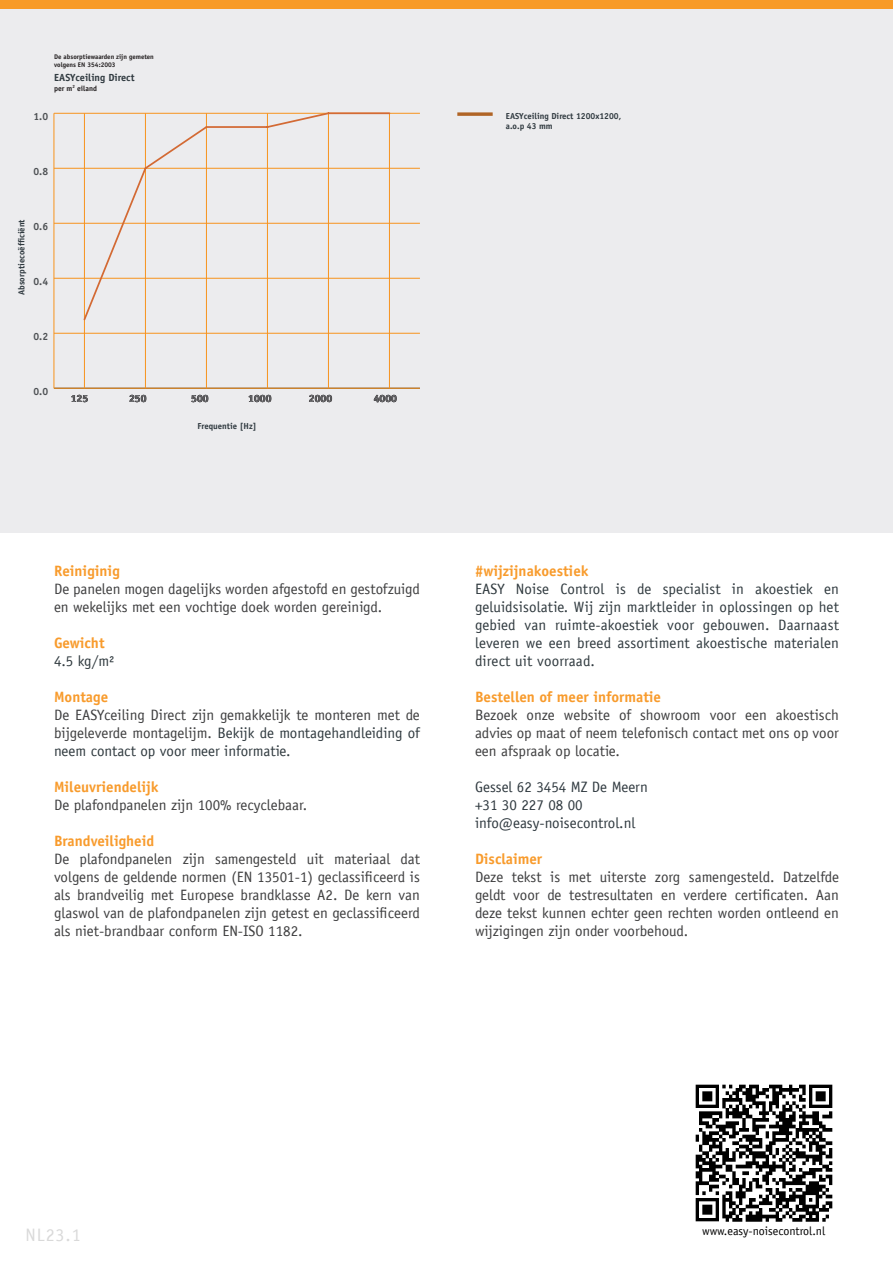
<style>
.page{position:relative;width:893px;height:1263px;background:#fff}
.page>*{position:absolute;margin:0;border:0;box-sizing:border-box;transform-origin:0 0}
.t1{font:18px "Officina Sans LT";color:#d9d9d9}
.t2{font:15px/18px "Officina Sans LT";color:#3e3e3f;text-align:justify}
.t3{font:15px/18px "Officina Sans LT";letter-spacing:.01em;color:#2f393e;text-align:justify}
.t4{font:700 15px "Officina Sans Std";color:#f89b2c}
.t5{font:15px "Officina Sans LT";color:#2f393f}
.t6{font:12px "Officina Sans LT";color:#000001}
.t7{font:700 10.5px "Officina Sans Std";color:#231f20}
.t8{font:700 10.5px "Officina Sans Std";color:#4e5154}
.t9{font:700 10.35px "Officina Sans Std";color:#2f393f}
.t10{font:700 8.7px "Officina Sans Std";color:#2f393f}
.t11{font:700 7.5px "Officina Sans Std";color:#231f20}
.t12{font:700 6.75px "Officina Sans Std";color:#231f20}
.s1{color:#2f393e}
.s2{font-family:"Officina Sans Std";font-weight:700;color:#f89b2c}
</style>
<div class="page">
<div style="left:0;top:0;width:893px;height:532px;background:#ececee"></div>
<div style="left:0;top:0;width:893px;height:9px;background:#f89b27"></div>
<img style="left:695px;top:1084px;width:138px;height:138px">
<hr style="left:84px;top:113px;width:1px;height:275px;background:#f7931d">
<hr style="left:145px;top:113px;width:1px;height:275px;background:#f7931d">
<hr style="left:206px;top:113px;width:1px;height:275px;background:#f7931d">
<hr style="left:267px;top:113px;width:1px;height:275px;background:#f7931d">
<hr style="left:328px;top:113px;width:1px;height:275px;background:#f7931d">
<hr style="left:389px;top:113px;width:1px;height:275px;background:#f7931d">
<hr style="left:54px;top:113px;width:1px;height:275px;background:#f7931d">
<hr style="left:54px;top:388px;width:366px;height:1px;background:#f7931d">
<hr style="left:54px;top:333px;width:366px;height:1px;background:#f7931d">
<hr style="left:54px;top:278px;width:366px;height:1px;background:#f7931d">
<hr style="left:54px;top:223px;width:366px;height:1px;background:#f7931d">
<hr style="left:54px;top:168px;width:366px;height:1px;background:#f7931d">
<hr style="left:54px;top:113px;width:366px;height:1px;background:#f7931d">
<svg style="left:82px;top:112px;width:309px;height:210px"></svg>
<svg style="left:457px;top:112px;width:36px;height:4px"></svg>
<p class="t12" style="left:54px;top:52px;width:101px">De absorptiewaarden zijn gemeten</p>
<p class="t12" style="left:54px;top:60px;width:63px">volgens EN 354:2003</p>
<p class="t9" style="left:54px;top:71px;width:82px">EASYceiling Direct</p>
<p class="t11" style="left:54px;top:83px;width:45px">per m<sup>2</sup> eiland</p>
<p class="t8" style="left:34px;top:110px;width:16px">1.0</p>
<p class="t8" style="left:34px;top:165px;width:16px">0.8</p>
<p class="t10" style="left:16px;top:295px;width:77px;rotate:-90deg">Absorptiecoëfficiënt</p>
<p class="t8" style="left:34px;top:220px;width:16px">0.6</p>
<p class="t8" style="left:34px;top:275px;width:16px">0.4</p>
<p class="t8" style="left:34px;top:330px;width:16px">0.2</p>
<p class="t8" style="left:34px;top:384px;width:16px">0.0</p>
<p class="t7" style="left:71px;top:392px;width:19px">125</p>
<p class="t7" style="left:129px;top:392px;width:19px">250</p>
<p class="t7" style="left:191px;top:392px;width:19px">500</p>
<p class="t7" style="left:248px;top:392px;width:25px">1000</p>
<p class="t7" style="left:309px;top:392px;width:25px">2000</p>
<p class="t7" style="left:374px;top:392px;width:25px">4000</p>
<p class="t10" style="left:197px;top:420px;width:60px">Frequentie [Hz]</p>
<p class="t4" style="left:54px;top:561px;width:67px">Reiniginig</p>
<p class="t2" style="left:54px;top:579px;width:367px">De panelen mogen dagelijks worden afgestofd en gestofzuigd en wekelijks met een vochtige doek worden gereinigd.</p>
<p class="t4" style="left:54px;top:633px;width:52px">Gewicht</p>
<p class="t3" style="left:54px;top:651px;width:62px">4.5 kg/m²</p>
<p class="t4" style="left:54px;top:687px;width:56px">Montage</p>
<p class="t2" style="left:54px;top:705px;width:367px">De EASYceiling Direct zijn gemakkelijk te monteren met de bijgeleverde montagelijm. <span class="s1">Bekijk de montagehandleiding of neem contact op voor meer informatie.</span></p>
<p class="t4" style="left:54px;top:777px;width:106px">Mileuvriendelijk</p>
<p class="t2" style="left:54px;top:795px;width:255px">De plafondpanelen zijn 100% recyclebaar.</p>
<p class="t4" style="left:54px;top:831px;width:102px">Brandveiligheid</p>
<p class="t2" style="left:54px;top:849px;width:367px">De plafondpanelen zijn samengesteld uit materiaal dat volgens de geldende normen (EN 13501-1) geclassificeerd is als brandveilig met Europese brandklasse A2. De kern van glaswol van de plafondpanelen zijn getest en geclassificeerd als niet-brandbaar conform EN-ISO 1182.</p>
<p class="t10" style="left:506px;top:110px;width:117px">EASYceiling Direct 1200x1200,</p>
<p class="t10" style="left:506px;top:121px;width:48px">a.o.p 43 mm</p>
<p class="t4" style="left:475px;top:561px;width:115px">#wijzijnakoestiek</p>
<p class="t3" style="left:475px;top:579px;width:365px">EASY Noise Control is de specialist in akoestiek en geluidsisolatie. Wij zijn marktleider in oplossingen op het gebied van ruimte-akoestiek voor gebouwen. Daarnaast leveren we een breed assortiment akoestische materialen direct uit voorraad.</p>
<p class="t4" style="left:475px;top:687px;width:188px">Bestellen of meer informatie</p>
<p class="t2" style="left:475px;top:705px;width:365px">Bezoek onze website of showroom voor een akoestisch advies op maat of neem telefonisch contact met ons op voor een afspraak op locatie.</p>
<p class="t5" style="left:475px;top:778px;width:174px">Gessel 62 3454 MZ De Meern</p>
<p class="t5" style="left:475px;top:796px;width:109px">+31 30 227 08 00</p>
<p class="t5" style="left:475px;top:814px;width:162px">info@easy-noisecontrol.nl</p>
<p class="t2" style="left:475px;top:849px;width:365px;text-align:left"><span class="s2">Disclaimer<br></span>Deze tekst is met uiterste zorg samengesteld. Datzelfde geldt voor de testresultaten en verdere certificaten. Aan deze tekst kunnen echter geen rechten worden ontleend en wijzigingen zijn onder voorbehoud.</p>
<p class="t1" style="left:26px;top:1224px;width:57px">NL23.1</p>
<p class="t6" style="left:702px;top:1224px;width:125px">www.easy-noisecontrol.nl</p>
</div>
